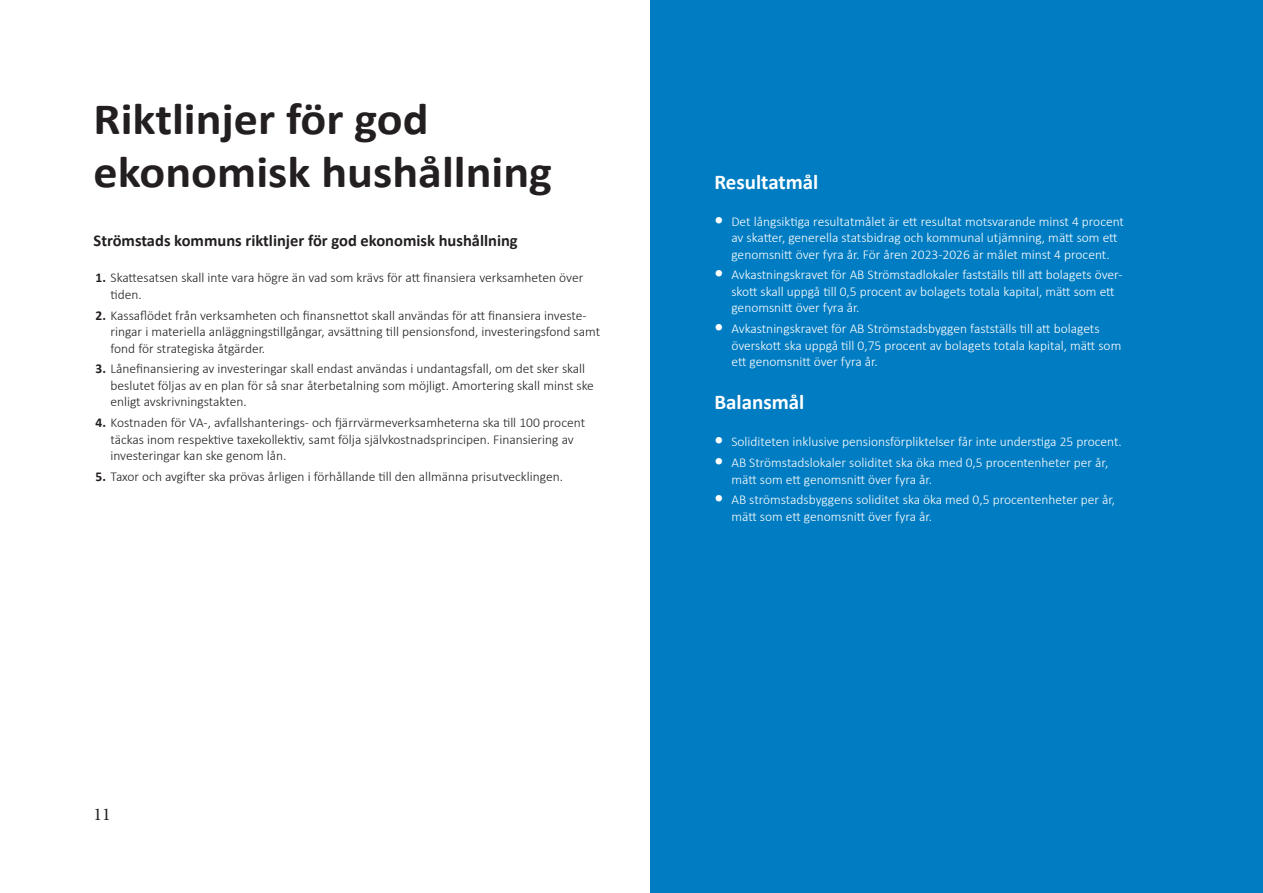
<style>
.page{position:relative;width:1263px;height:893px;background:#fff}
.page>*{position:absolute;margin:0;border:0;box-sizing:border-box;transform-origin:0 0}
.Rubrik{font:700 45px "Calibri";color:#231f20;scale:1.07 1}
.t1{font:700 21px "Calibri";color:#fff}
.t2{font:18px "Minion Pro";color:#231f20}
.t3{font:700 16.5px "Calibri";color:#231f20}
.t4{font:300 13.5px/16.5px "Calibri";color:#fff}
.t5{font:300 13.5px/16.5px "Calibri";color:#231f20}
.s1{font-weight:700}
.s2{font-weight:700;font-size:18px}
</style>
<div class="page">
<div style="left:651px;top:0;width:612px;height:893px;background:#007cc2"></div>
<p class="Rubrik" style="left:94px;top:87px;width:315px">Riktlinjer för god</p>
<p class="Rubrik" style="left:94px;top:140px;width:430px">ekonomisk hushållning</p>
<p class="t3" style="left:94px;top:229px;width:426px">Strömstads kommuns riktlinjer för god ekonomisk hushållning</p>
<p class="t5" style="left:111px;top:269px;width:474px;text-indent:-15px"><span class="s1">1.</span> Skattesatsen skall inte vara högre än vad som krävs för att finansiera verksamheten över tiden.</p>
<p class="t5" style="left:111px;top:307px;width:491px;text-indent:-15px"><span class="s1">2.</span> Kassaflödet från verksamheten och finansnettot skall användas för att finansiera investe&shy;ringar i materiella anläggningstillgångar, avsättning till pensionsfond, investeringsfond samt fond för strategiska åtgärder.</p>
<p class="t5" style="left:111px;top:360px;width:485px;text-indent:-15px"><span class="s1">3.</span> Lånefinansiering av investeringar skall endast användas i undantagsfall, om det sker skall beslutet följas av en plan för så snar återbetalning som möjligt. Amortering skall minst ske enligt avskrivningstakten.</p>
<p class="t5" style="left:111px;top:414px;width:476px;text-indent:-15px"><span class="s1">4.</span> Kostnaden för VA-, avfallshanterings- och fjärrvärmeverksamheterna ska till 100 procent täckas inom respektive taxekollektiv, samt följa självkostnadsprincipen. Finansiering av investeringar kan ske genom lån.</p>
<p class="t5" style="left:96px;top:468px;width:469px"><span class="s1">5.</span> Taxor och avgifter ska prövas årligen i förhållande till den allmänna prisutvecklingen.</p>
<h3 class="t2" style="left:94px;top:802px;width:19px">11</h3>
<p class="t1" style="left:714px;top:167px;width:106px">Resultatmål</p>
<p class="t4" style="left:731px;top:213px;width:394px;text-indent:-17px"><span class="s2">•</span> Det långsiktiga resultatmålet är ett resultat motsvarande minst 4 procent av skatter, generella statsbidrag och kommunal utjämning, mätt som ett genomsnitt över fyra år. För åren 2023-2026 är målet minst 4 procent.</p>
<p class="t4" style="left:731px;top:267px;width:393px;text-indent:-17px"><span class="s2">•</span> Avkastningskravet för AB Strömstadlokaler fastställs till att bolagets över&shy;skott skall uppgå till 0,5 procent av bolagets totala kapital, mätt som ett genomsnitt över fyra år.</p>
<p class="t4" style="left:731px;top:320px;width:391px;text-indent:-17px"><span class="s2">•</span> Avkastningskravet för AB Strömstadsbyggen fastställs till att bolagets överskott ska uppgå till 0,75 procent av bolagets totala kapital, mätt som ett genomsnitt över fyra år.</p>
<p class="t1" style="left:714px;top:388px;width:91px">Balansmål</p>
<p class="t4" style="left:714px;top:433px;width:409px"><span class="s2">•</span> Soliditeten inklusive pensionsförpliktelser får inte understiga 25 procent.</p>
<p class="t4" style="left:731px;top:454px;width:378px;text-indent:-17px"><span class="s2">•</span> AB Strömstadslokaler soliditet ska öka med 0,5 procentenheter per år, mätt som ett genomsnitt över fyra år.</p>
<p class="t4" style="left:731px;top:491px;width:385px;text-indent:-17px"><span class="s2">•</span> AB strömstadsbyggens soliditet ska öka med 0,5 procentenheter per år, mätt som ett genomsnitt över fyra år.</p>
</div>
